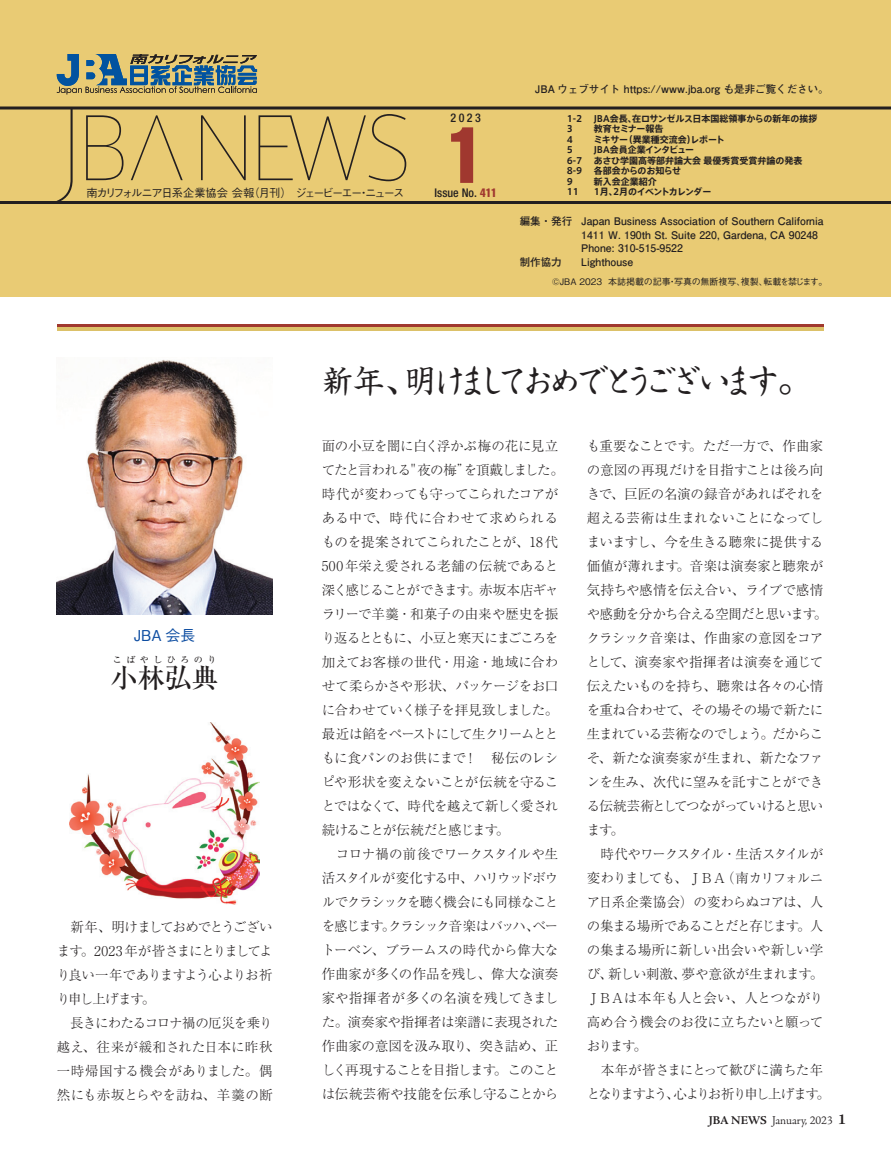
<style>
.page{position:relative;width:891px;height:1161px;background:#fff}
.page>*{position:absolute;margin:0;border:0;box-sizing:border-box;transform-origin:0 0}
.t1{font:78px "Helvetica LT Std Comp";color:#a0382f}
.t2{font:31.5px "Shinsei Kai Pro CBSK1";letter-spacing:-.195em;color:#231f20}
.t3{font:500 27px "Ryumin Pro";color:#231f20}
.t4{font:500 15px "Gothic BBB Pro";color:#0d4da1}
.t5{font:300 13.5px/24px "Ryumin Pro";letter-spacing:-.04em;color:#231f20}
.t6{font:300 12px "Adobe Jenson Pro";color:#231f20}
.t7{font:500 condensed 12px "Helvetica Neue LT Std";color:#231f20}
.t8{font:500 11.25px "Gothic BBB Pro";letter-spacing:-.145em;color:#231f20}
.t9{font:700 10.5px "Futo Go B101 Pro";color:#231f20}
.t10{font:700 9px "Axis Std";color:#231f20}
.t11{font:500 9px "Gothic BBB Pro";color:#231f20}
.t12{font:700 9px "Axis Std";letter-spacing:-.065em;color:#231f20}
.t13{font:700 9px "Axis Std";letter-spacing:-.025em;color:#231f20}
.t14{font:700 9px "Axis Std";letter-spacing:-.02em;color:#231f20}
.t15{font:500 9px "Ryumin Pro";letter-spacing:.5em;color:#231f20}
.s1{font-family:"Helvetica LT Std Comp";font-weight:400;font-stretch:normal;color:#a0382f}
.s2{font-weight:700}
.s3{font-weight:700;font-size:15px}
</style>
<div class="page">
<div style="left:0;top:0;width:891px;height:297px;background:#e9cb74"></div>
<svg style="left:0;top:106px;width:891px;height:4px;background:#544934"></svg>
<hr style="left:0;top:201px;width:891px;height:3px;background:#231f20">
<svg style="left:131px;top:115px;width:52px;height:65px"></svg>
<svg style="left:57px;top:108px;width:16px;height:93px"></svg>
<svg style="left:259px;top:114px;width:147px;height:67px"></svg>
<svg style="left:201px;top:115px;width:45px;height:65px"></svg>
<svg style="left:86px;top:115px;width:38px;height:65px"></svg>
<svg style="left:56px;top:54px;width:201px;height:40px"></svg>
<img style="left:57px;top:359px;width:216px;height:255px">
<hr style="left:57px;top:324px;width:767px;height:3px;background:#a0382f">
<hr style="left:57px;top:327px;width:767px;height:3px;background:#dcc169">
<img style="left:70px;top:722px;width:190px;height:182px">
<p class="t7" style="left:451px;top:111px;width:32px">2023</p>
<h1 class="t1" style="left:448px;top:106px;width:38px">1</h1>
<p class="t8" style="left:86px;top:183px;width:320px">南カリフォルニア日系企業協会 会報（月刊）　ジェービーエー・ニュース</p>
<p class="t7" style="left:435px;top:185px;width:64px">Issue No. <span class="s1">411</span></p>
<p class="t9" style="left:535px;top:81px;width:295px">JBA ウェブサイト https://www.jba.org も是非ご覧ください。</p>
<p class="t10" style="left:567px;top:112px;width:17px">1-2</p>
<p class="t10" style="left:594px;top:112px;width:225px">JBA会長、在ロサンゼルス日本国総領事からの新年の挨拶</p>
<p class="t10" style="left:567px;top:122px;width:8px">3</p>
<p class="t10" style="left:594px;top:122px;width:71px">教育セミナー報告</p>
<p class="t10" style="left:567px;top:133px;width:8px">4</p>
<p class="t10" style="left:594px;top:133px;width:132px">ミキサー（異業種交流会）レポート</p>
<p class="t10" style="left:567px;top:143px;width:8px">5</p>
<p class="t13" style="left:594px;top:143px;width:102px">JBA会員企業インタビュー</p>
<p class="t10" style="left:567px;top:154px;width:17px">6-7</p>
<p class="t10" style="left:594px;top:154px;width:210px">あさひ学園高等部弁論大会 最優秀賞受賞弁論の発表</p>
<p class="t10" style="left:567px;top:164px;width:17px">8-9</p>
<p class="t14" style="left:594px;top:164px;width:89px">各部会からのお知らせ</p>
<p class="t10" style="left:567px;top:175px;width:8px">9</p>
<p class="t10" style="left:594px;top:175px;width:64px">新入会企業紹介</p>
<p class="t10" style="left:567px;top:185px;width:14px">11</p>
<p class="t12" style="left:594px;top:185px;width:119px">1月、2月のイベントカレンダー</p>
<p class="t9" style="left:520px;top:213px;width:305px">編集・発行 Japan Business Association of Southern California</p>
<p class="t9" style="left:581px;top:226px;width:238px">1411 W. 190th St. Suite 220, Gardena, CA 90248</p>
<p class="t9" style="left:581px;top:240px;width:103px">Phone: 310-515-9522</p>
<p class="t9" style="left:520px;top:253px;width:43px">制作協力</p>
<p class="t9" style="left:581px;top:253px;width:54px">Lighthouse</p>
<p class="t11" style="left:552px;top:274px;width:277px">©JBA 2023 本誌掲載の記事・写真の無断複写、複製、転載を禁じます。</p>
<p class="t4" style="left:134px;top:623px;width:63px">JBA 会長</p>
<h3 class="t3" style="left:111px;top:656px;width:110px">小林弘典</h3>
<p class="t15" style="left:113px;top:652px;width:105px">こばやしひろのり</p>
<p class="t5" style="left:57px;top:914px;width:218px">　新年、明けましておめでとうございます。2023年が皆さまにとりましてより良い一年でありますよう心よりお祈り申し上げます。<br>　長きにわたるコロナ禍の厄災を乗り越え、往来が緩和された日本に昨秋一時帰国する機会がありました。偶然にも赤坂とらやを訪ね、羊羹の断</p>
<h2 class="t2" style="left:322px;top:357px;width:489px">新年、明けましておめでとうございます。</h2>
<p class="t5" style="left:322px;top:433px;width:244px">面の小豆を闇に白く浮かぶ梅の花に見立てたと言われる" 夜の梅”を頂戴しました。時代が変わっても守ってこられたコアがある中で、時代に合わせて求められるものを提案されてこられたことが、18代<br>500 年栄え愛される老舗の伝統であると深く感じることができます。赤坂本店ギャラリーで羊羹・和菓子の由来や歴史を振り返るとともに、小豆と寒天にまごころを加えてお客様の世代・用途・地域に合わせて柔らかさや形状、パッケージをお口に合わせていく様子を拝見致しました。最近は餡をペーストにして生クリームとともに食パンのお供にまで！　秘伝のレシピや形状を変えないことが伝統を守ることではなくて、時代を越えて新しく愛され続けることが伝統だと感じます。<br>　コロナ禍の前後でワークスタイルや生活スタイルが変化する中、ハリウッドボウルでクラシックを聴く機会にも同様なことを感じます。クラシック音楽はバッハ、ベートーベン、ブラームスの時代から偉大な作曲家が多くの作品を残し、偉大な演奏家や指揮者が多くの名演を残してきました。演奏家や指揮者は楽譜に表現された作曲家の意図を汲み取り、突き詰め、正しく再現することを目指します。このことは伝統芸術や技能を伝承し守ることから</p>
<p class="t5" style="left:587px;top:433px;width:245px">も重要なことです。ただ一方で、作曲家の意図の再現だけを目指すことは後ろ向きで、巨匠の名演の録音があればそれを超える芸術は生まれないことになってしまいますし、今を生きる聴衆に提供する価値が薄れます。音楽は演奏家と聴衆が気持ちや感情を伝え合い、ライブで感情や感動を分かち合える空間だと思います。クラシック音楽は、作曲家の意図をコアとして、演奏家や指揮者は演奏を通じて伝えたいものを持ち、聴衆は各々の心情を重ね合わせて、その場その場で新たに生まれている芸術なのでしょう。だからこそ、新たな演奏家が生まれ、新たなファンを生み、次代に望みを託すことができる伝統芸術としてつながっていけると思います。<br>　時代やワークスタイル・生活スタイルが変わりましても、ＪＢＡ（南カリフォルニア日系企業協会）の変わらぬコアは、人の集まる場所であることだと存じます。人の集まる場所に新しい出会いや新しい学び、新しい刺激、夢や意欲が生まれます。<br>ＪＢＡは本年も人と会い、人とつながり高め合う機会のお役に立ちたいと願っております。<br>　本年が皆さまにとって歓びに満ちた年となりますよう、心よりお祈り申し上げます。</p>
<p class="t6" style="left:709px;top:1113px;width:139px"><span class="s2">JBA NEWS</span> January, 2023 <span class="s3">1</span></p>
</div>
